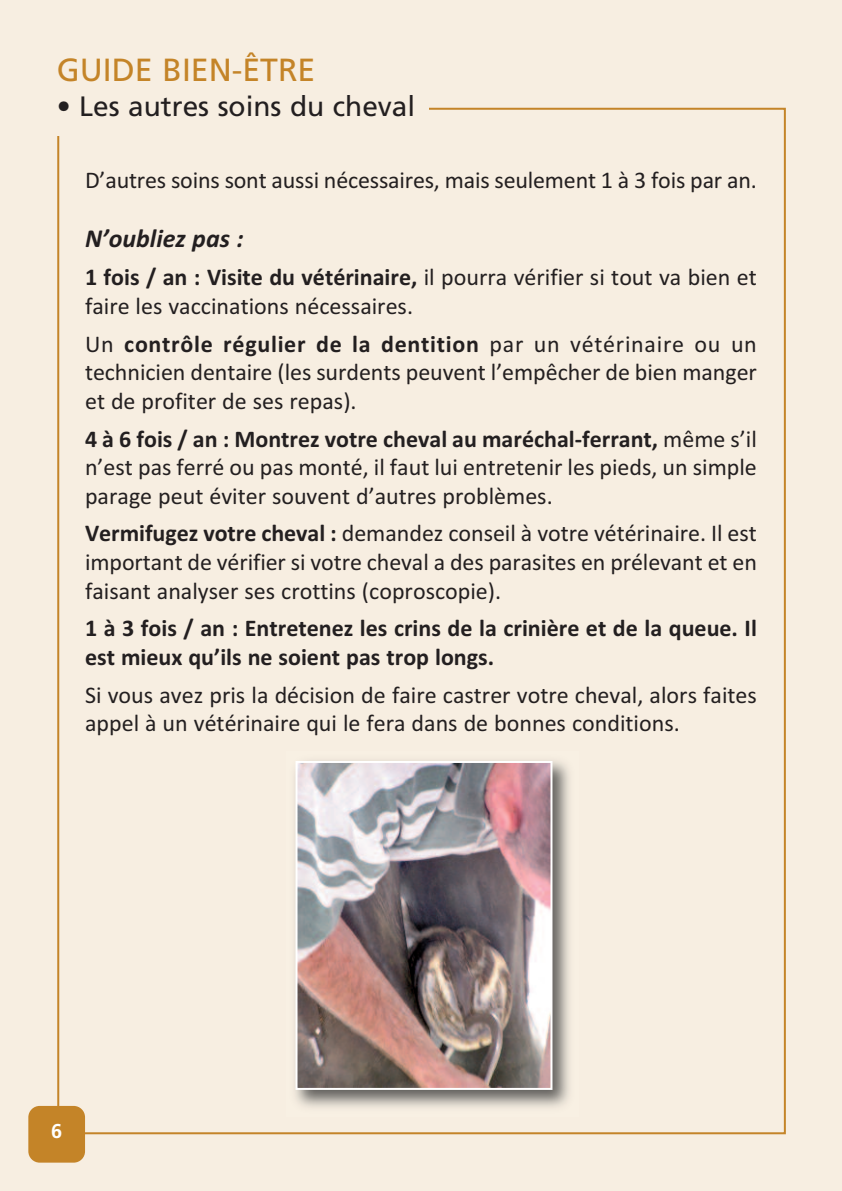
<style>
.page{position:relative;width:842px;height:1191px;background:#f7eee1}
.page>*{position:absolute;margin:0;border:0;box-sizing:border-box;transform-origin:0 0}
.t1{font:32px "Frutiger";color:#c48428}
.t2{font:28px "Frutiger";color:#231f20}
.t3{font:italic 700 26px "Calibri";color:#231f20}
.t4{font:24px/28.8px "Calibri";color:#231f20;text-align:justify}
.t5{font:700 24px/28.8px "Calibri";color:#231f20}
.t6{font:700 20px "Frutiger";color:#fff}
.s1{font-weight:700}
</style>
<div class="page">
<div style="left:28px;top:1106px;width:57px;height:56px;background:#c48428;border-radius:11px"></div>
<img style="left:295px;top:760px;width:274px;height:347px">
<img style="left:298px;top:764px;width:251px;height:323px">
<div style="left:295px;top:761px;width:257px;height:329px;border:2px solid #fff"></div>
<h1 class="t1" style="left:57px;top:57px;width:260px">GUIDE BIEN-ÊTRE</h1>
<p class="t2" style="left:57px;top:95px;width:360px">• Les autres soins du cheval</p>
<p class="t4" style="left:85px;top:165px;width:673px">D’autres soins sont aussi nécessaires, mais seulement 1 à 3 fois par an.</p>
<p class="t3" style="left:85px;top:223px;width:160px">N’oubliez pas :</p>
<p class="t4" style="left:85px;top:263px;width:673px"><span class="s1">1 fois / an : Visite du vétérinaire,</span> il pourra vérifier si tout va bien et faire les vaccinations nécessaires.</p>
<p class="t4" style="left:85px;top:329px;width:673px">Un <span class="s1">contrôle régulier de la dentition</span> par un vétérinaire ou un technicien dentaire (les surdents peuvent l’empêcher de bien manger et de profiter de ses repas).</p>
<p class="t4" style="left:85px;top:424px;width:673px"><span class="s1">4 à 6 fois / an : Montrez votre cheval au maréchal-ferrant,</span> même s’il n’est pas ferré ou pas monté, il faut lui entretenir les pieds, un simple parage peut éviter souvent d’autres problèmes.</p>
<p class="t4" style="left:85px;top:519px;width:673px"><span class="s1">Vermifugez votre cheval :</span> demandez conseil à votre vétérinaire. Il est important de vérifier si votre cheval a des parasites en prélevant et en faisant analyser ses crottins (coproscopie).</p>
<p class="t5" style="left:85px;top:614px;width:673px">1 à 3 fois / an : Entretenez les crins de la crinière et de la queue. Il est mieux qu’ils ne soient pas trop longs.</p>
<p class="t4" style="left:85px;top:680px;width:673px">Si vous avez pris la décision de faire castrer votre cheval, alors faites appel à un vétérinaire qui le fera dans de bonnes conditions.</p>
<p class="t6" style="left:51px;top:1123px;width:13px">6</p>
</div>
